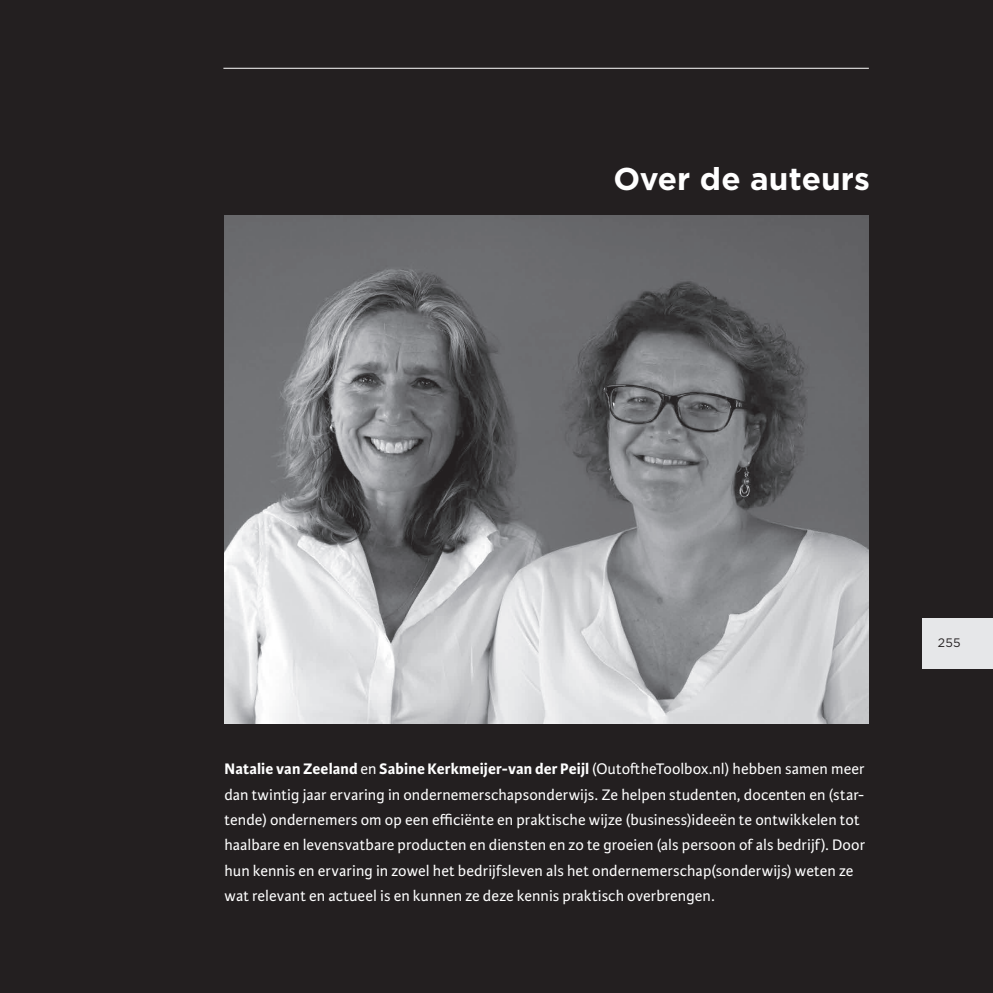
<style>
.page{position:relative;width:993px;height:993px;background:#fff}
.page>*{position:absolute;margin:0;border:0;box-sizing:border-box;transform-origin:0 0}
.t1{font:700 31.5px "Gotham";color:#fff}
.t2{font:16.28px/25.4px "Karmina Sans";letter-spacing:.005em;color:#fff}
.t3{font:12.25px "Gotham";color:#231f20}
.s1{font-weight:700}
</style>
<div class="page">
<div style="left:0;top:0;width:992px;height:992px;background:#231f20"></div>
<hr style="left:223px;top:68px;width:645px;height:1px;background:#fff">
<div style="left:922px;top:617px;width:70px;height:51px;background:#e6e7e9"></div>
<img style="left:224px;top:215px;width:644px;height:508px">
<h1 class="t1" style="left:613px;top:158px;width:258px">Over de auteurs</h1>
<p class="t2" style="left:224px;top:756px;width:642px"><span class="s1">Natalie van Zeeland</span> en <span class="s1">Sabine Kerkmeijer-van der Peijl</span> (OutoftheToolbox.nl) hebben samen meer dan twintig jaar ervaring in ondernemerschapsonderwijs. Ze helpen studenten, docenten en (star&shy;tende) ondernemers om op een efficiënte en praktische wijze (business)ideeën te ontwikkelen tot haalbare en levensvatbare producten en diensten en zo te groeien (als persoon of als bedrijf). Door hun kennis en ervaring in zowel het bedrijfsleven als het ondernemerschap(sonderwijs) weten ze wat relevant en actueel is en kunnen ze deze kennis praktisch overbrengen.</p>
<p class="t3" style="left:937px;top:634px;width:25px">255</p>
</div>
